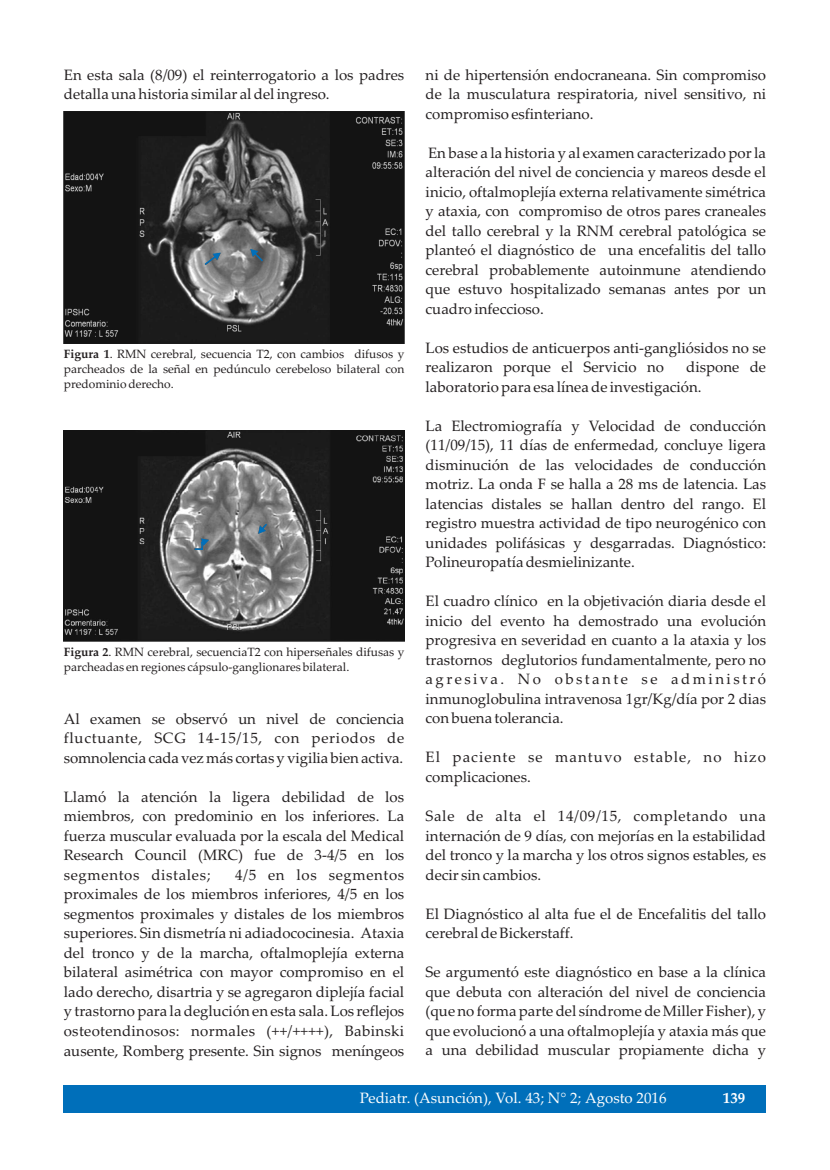
<style>
.page{position:relative;width:830px;height:1170px;background:#fff}
.page>*{position:absolute;margin:0;border:0;box-sizing:border-box;transform-origin:0 0}
.t1{font:15px/19.5px "Palatino Linotype";color:#231f20;text-align:justify}
.t2{font:15px/19.5px "Palatino Linotype";letter-spacing:.075em;color:#231f20}
.t3{font:15px "Palatino Linotype";color:#fff}
.t4{font:700 15px "Palatino Linotype";color:#fff}
.t5{font:12px/15px "Palatino Linotype";color:#231f20;text-align:justify}
.s1{font-weight:700}
</style>
<div class="page">
<div style="left:64px;top:1084px;width:701px;height:28px;background:#006fba"></div>
<img style="left:64px;top:111px;width:340px;height:232px">
<svg style="left:250px;top:249px;width:13px;height:12px"></svg>
<svg style="left:204px;top:252px;width:16px;height:13px"></svg>
<img style="left:64px;top:431px;width:340px;height:210px">
<svg style="left:258px;top:523px;width:9px;height:10px"></svg>
<svg style="left:195px;top:538px;width:14px;height:12px"></svg>
<p class="t1" style="left:64px;top:66px;width:342px">En esta sala (8/09) el reinterrogatorio a los padres detalla una historia similar al del ingreso.</p>
<p class="t5" style="left:64px;top:347px;width:342px"><span class="s1">Figura 1</span>. RMN cerebral, secuencia T2, con cambios difusos y parcheados de la señal en pedúnculo cerebeloso bilateral con predominio derecho.</p>
<p class="t5" style="left:64px;top:646px;width:342px"><span class="s1">Figura 2</span>. RMN cerebral, secuenciaT2 con hiperseñales difusas y parcheadas en regiones cápsulo-ganglionares bilateral.</p>
<p class="t1" style="left:64px;top:710px;width:342px">Al examen se observó un nivel de conciencia fluctuante, SCG 14-15/15, con periodos de somnolencia cada vez más cortas y vigilia bien activa.</p>
<p class="t1" style="left:64px;top:788px;width:342px">Llamó la atención la ligera debilidad de los miembros, con predominio en los inferiores. La fuerza muscular evaluada por la escala del Medical Research Council (MRC) fue de 3-4/5 en los segmentos distales;</p>
<p class="t1" style="left:64px;top:866px;width:342px;text-indent:171px">4/5 en los segmentos proximales de los miembros inferiores, 4/5 en los segmentos proximales y distales de los miembros superiores. Sin dismetría ni adiadococinesia. Ataxia del tronco y de la marcha, oftalmoplejía externa bilateral asimétrica con mayor compromiso en el lado derecho, disartria y se agregaron diplejía facial y trastorno para la deglución en esta sala. Los reflejos osteotendinosos: normales (++/++++), Babinski ausente, Romberg presente. Sin signos meníngeos</p>
<p class="t1" style="left:425px;top:66px;width:342px">ni de hipertensión endocraneana. Sin compromiso de la musculatura respiratoria, nivel sensitivo, ni compromiso esfinteriano.</p>
<p class="t1" style="left:425px;top:144px;width:342px">En base a la historia y al examen caracterizado por la alteración del nivel de conciencia y mareos desde el inicio, oftalmoplejía externa relativamente simétrica y ataxia, con compromiso de otros pares craneales del tallo cerebral y la RNM cerebral patológica se planteó el diagnóstico de una encefalitis del tallo cerebral probablemente autoinmune atendiendo que estuvo hospitalizado semanas antes por un cuadro infeccioso.</p>
<p class="t1" style="left:425px;top:339px;width:342px">Los estudios de anticuerpos anti-gangliósidos no se realizaron porque el Servicio no</p>
<p class="t1" style="left:425px;top:359px;width:342px;text-indent:260px">dispone de laboratorio para esa línea de investigación.</p>
<p class="t1" style="left:425px;top:417px;width:342px">La Electromiografía y Velocidad de conducción (11/09/15), 11 días de enfermedad, concluye ligera disminución de las velocidades de conducción motriz. La onda F se halla a 28 ms de latencia. Las latencias distales se hallan dentro del rango. El registro muestra actividad de tipo neurogénico con unidades polifásicas y desgarradas. Diagnóstico:<br>Polineuropatía desmielinizante.</p>
<p class="t1" style="left:425px;top:593px;width:342px">El cuadro clínico en la objetivación diaria desde el inicio del evento ha demostrado una evolución progresiva en severidad en cuanto a la ataxia y los trastornos deglutorios fundamentalmente, pero no agresiva. No obstante se administró inmunoglobulina intravenosa 1gr/Kg/día por 2 dias con buena tolerancia.</p>
<p class="t2" style="left:425px;top:749px;width:342px">El paciente se mantuvo estable, no hizo complicaciones.</p>
<p class="t1" style="left:425px;top:807px;width:342px">Sale de alta el 14/09/15, completando una internación de 9 días, con mejorías en la estabilidad del tronco y la marcha y los otros signos estables, es decir sin cambios.</p>
<p class="t1" style="left:425px;top:905px;width:342px">El Diagnóstico al alta fue el de Encefalitis del tallo cerebral de Bickerstaff.</p>
<p class="t1" style="left:425px;top:963px;width:342px">Se argumentó este diagnóstico en base a la clínica que debuta con alteración del nivel de conciencia (que no forma parte del síndrome de Miller Fisher), y que evolucionó a una oftalmoplejía y ataxia más que a una debilidad muscular propiamente dicha y</p>
<p class="t3" style="left:360px;top:1092px;width:308px">Pediatr. (Asunción), Vol. 43; N° 2; Agosto 2016</p>
<p class="t4" style="left:722px;top:1092px;width:24px">139</p>
</div>
